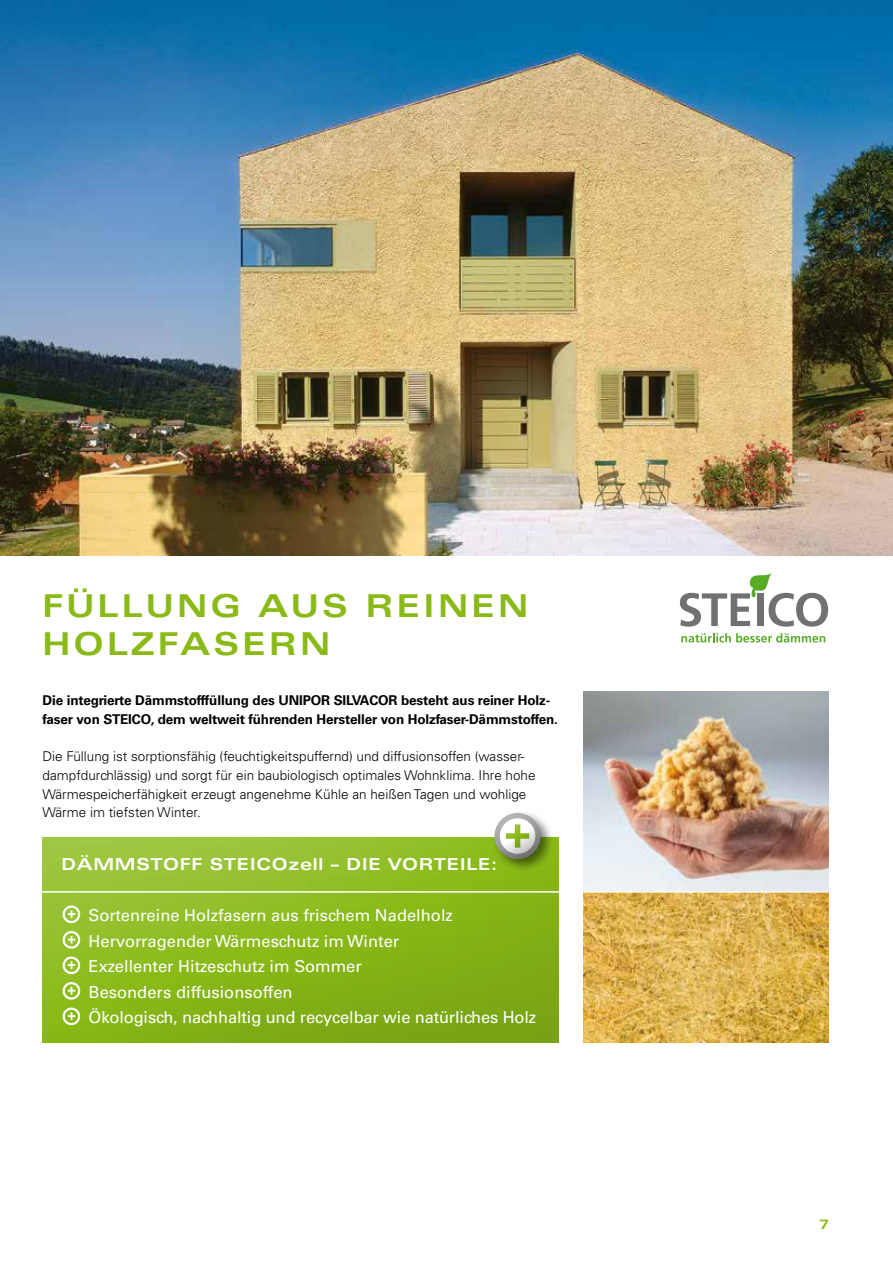
<style>
.page{position:relative;width:893px;height:1263px;background:#fff}
.page>*{position:absolute;margin:0;border:0;box-sizing:border-box;transform-origin:0 0}
.t1{font:700 expanded 31.5px/37.8px "Univers LT";letter-spacing:.1em;color:#89ba17}
.t2{font:16.5px/25.5px "Univers LT";color:#fff}
.t3{font:700 expanded 16.5px "Univers LT";letter-spacing:.04em;color:#fff}
.t4{font:300 13.5px/18.8px "Univers LT";color:#000}
.t5{font:700 13.5px/18.8px "Univers LT";letter-spacing:-.01em;color:#000}
.t6{font:700 expanded 13.5px "Univers LT";color:#89ba17}
</style>
<div class="page">
<img style="left:584px;top:692px;width:245px;height:199px">
<svg style="left:584px;top:893px;width:245px;height:149px"></svg>
<img style="left:0;top:0;width:893px;height:555px">
<svg style="left:680px;top:573px;width:148px;height:54px"></svg>
<svg style="left:681px;top:633px;width:144px;height:9px"></svg>
<div style="left:30px;top:836px;width:530px;height:208px;background:#000;opacity:.75"></div>
<svg style="left:62px;top:905px;width:18px;height:19px"></svg>
<svg style="left:62px;top:931px;width:18px;height:18px"></svg>
<svg style="left:62px;top:956px;width:18px;height:19px"></svg>
<svg style="left:62px;top:982px;width:18px;height:18px"></svg>
<svg style="left:62px;top:1007px;width:18px;height:19px"></svg>
<div style="left:491px;top:810px;width:63px;height:63px;background:#000;opacity:.5"></div>
<div style="left:492px;top:810px;width:50px;height:38px;background:#fff;opacity:.75"></div>
<div style="left:492px;top:820px;width:50px;height:39px;background:#000;opacity:.75"></div>
<hr style="left:33px;top:891px;width:799px;height:2px;background:#fff">
<h1 class="t1" style="left:42px;top:586px;width:488px">FÜLLUNG AUS REINEN<br>HOLZFASERN</h1>
<p class="t5" style="left:43px;top:691px;width:517px">Die integrierte Dämmstofffüllung des UNIPOR SILVACOR besteht aus reiner Holz&shy;faser von STEICO, dem weltweit führenden Hersteller von Holzfaser-Dämmstoffen.</p>
<p class="t4" style="left:43px;top:747px;width:495px">Die Füllung ist sorptionsfähig (feuchtigkeitspuffernd) und diffusionsoffen (wasser&shy;dampfdurchlässig) und sorgt für ein baubiologisch optimales Wohnklima. Ihre hohe Wärmespeicherfähigkeit erzeugt angenehme Kühle an heißen Tagen und wohlige Wärme im tiefsten Winter.</p>
<p class="t3" style="left:62px;top:855px;width:437px">DÄMMSTOFF STEICOzell – DIE VORTEILE:</p>
<p class="t2" style="left:89px;top:902px;width:449px">Sortenreine Holzfasern aus frischem Nadelholz Hervorragender Wärmeschutz im Winter<br>Exzellenter Hitzeschutz im Sommer<br>Besonders diffusionsoffen<br>Ökologisch, nachhaltig und recycelbar wie natürliches Holz</p>
<p class="t6" style="left:819px;top:1216px;width:11px">7</p>
</div>
